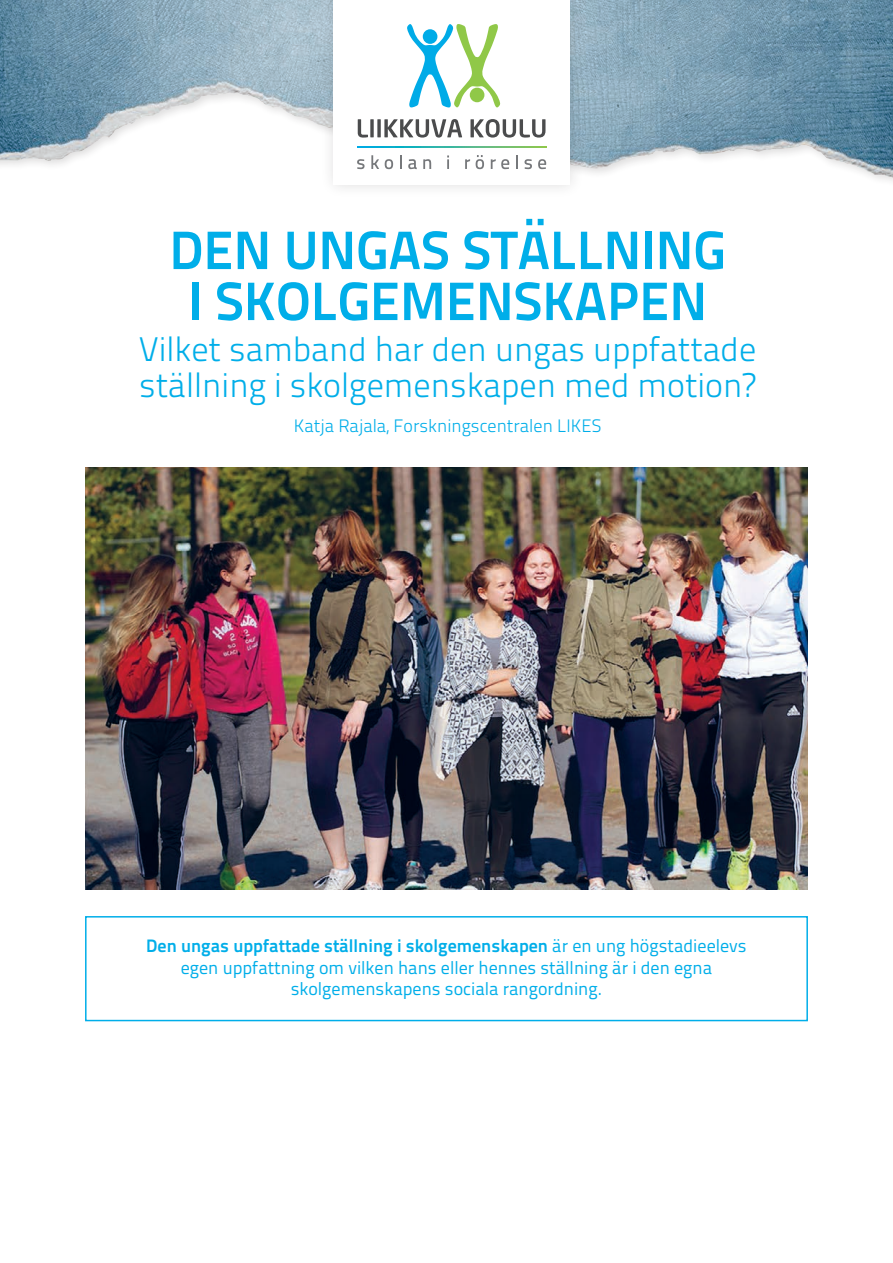
<style>
.page{position:relative;width:893px;height:1263px;background:#fff}
.page>*{position:absolute;margin:0;border:0;box-sizing:border-box;transform-origin:0 0}
.t1{font:700 54px "Titillium Text 22 L";color:#00aee9}
.t2{font:300 34.05px "Titillium Text 22 L";color:#00aee9}
.t3{font:18px "Titillium Text 22 L";color:#00aee9}
.t4{font:700 18px "Titillium Text 22 L";color:#00aee9}
.t5{font:300 18px "Titillium Text 22 L";color:#00aee9}
.s1{font-weight:400}
</style>
<div class="page">
<img style="left:85px;top:468px;width:723px;height:421px">
<img style="left:0;top:0;width:893px;height:178px">
<div style="left:319px;top:0;width:265px;height:198px;background:#231f20;opacity:.15"></div>
<div style="left:334px;top:0;width:236px;height:184px;background:#fff"></div>
<svg style="left:358px;top:119px;width:10px;height:19px"></svg>
<svg style="left:370px;top:119px;width:4px;height:18px"></svg>
<svg style="left:377px;top:119px;width:4px;height:18px"></svg>
<svg style="left:384px;top:119px;width:78px;height:19px"></svg>
<svg style="left:470px;top:119px;width:75px;height:19px"></svg>
<svg style="left:357px;top:159px;width:8px;height:10px"></svg>
<svg style="left:371px;top:155px;width:8px;height:14px"></svg>
<svg style="left:385px;top:159px;width:8px;height:10px"></svg>
<svg style="left:400px;top:155px;width:2px;height:14px"></svg>
<svg style="left:408px;top:159px;width:9px;height:10px"></svg>
<svg style="left:423px;top:159px;width:8px;height:10px"></svg>
<svg style="left:447px;top:155px;width:2px;height:14px"></svg>
<svg style="left:465px;top:159px;width:5px;height:10px"></svg>
<svg style="left:476px;top:155px;width:8px;height:14px"></svg>
<svg style="left:491px;top:159px;width:18px;height:10px"></svg>
<svg style="left:516px;top:155px;width:2px;height:14px"></svg>
<svg style="left:524px;top:159px;width:8px;height:10px"></svg>
<svg style="left:538px;top:159px;width:8px;height:10px"></svg>
<svg style="left:357px;top:146px;width:189px;height:2px"></svg>
<svg style="left:407px;top:24px;width:93px;height:84px"></svg>
<div style="left:470px;top:88px;width:14px;height:14px;background:#90c848;border-radius:50%"></div>
<div style="left:85px;top:916px;width:723px;height:105px;border:2px solid #00aee9"></div>
<p class="t1" style="left:169px;top:209px;width:558px">DEN UNGAS STÄLLNING</p>
<p class="t1" style="left:188px;top:260px;width:521px">I SKOLGEMENSKAPEN</p>
<p class="t2" style="left:139px;top:324px;width:619px">Vilket samband har den ungas uppfattade</p>
<p class="t2" style="left:139px;top:360px;width:618px">ställning i skolgemenskapen med motion?</p>
<p class="t5" style="left:294px;top:413px;width:309px">Katja Rajala, Forskningscentralen LIKES</p>
<p class="t4" style="left:146px;top:932px;width:602px">Den ungas uppfattade ställning i skolgemenskapen <span class="s1">är en ung högstadieelevs</span></p>
<p class="t3" style="left:181px;top:954px;width:533px">egen uppfattning om vilken hans eller hennes ställning är i den egna</p>
<p class="t3" style="left:291px;top:976px;width:313px">skolgemenskapens sociala rangordning.</p>
</div>
